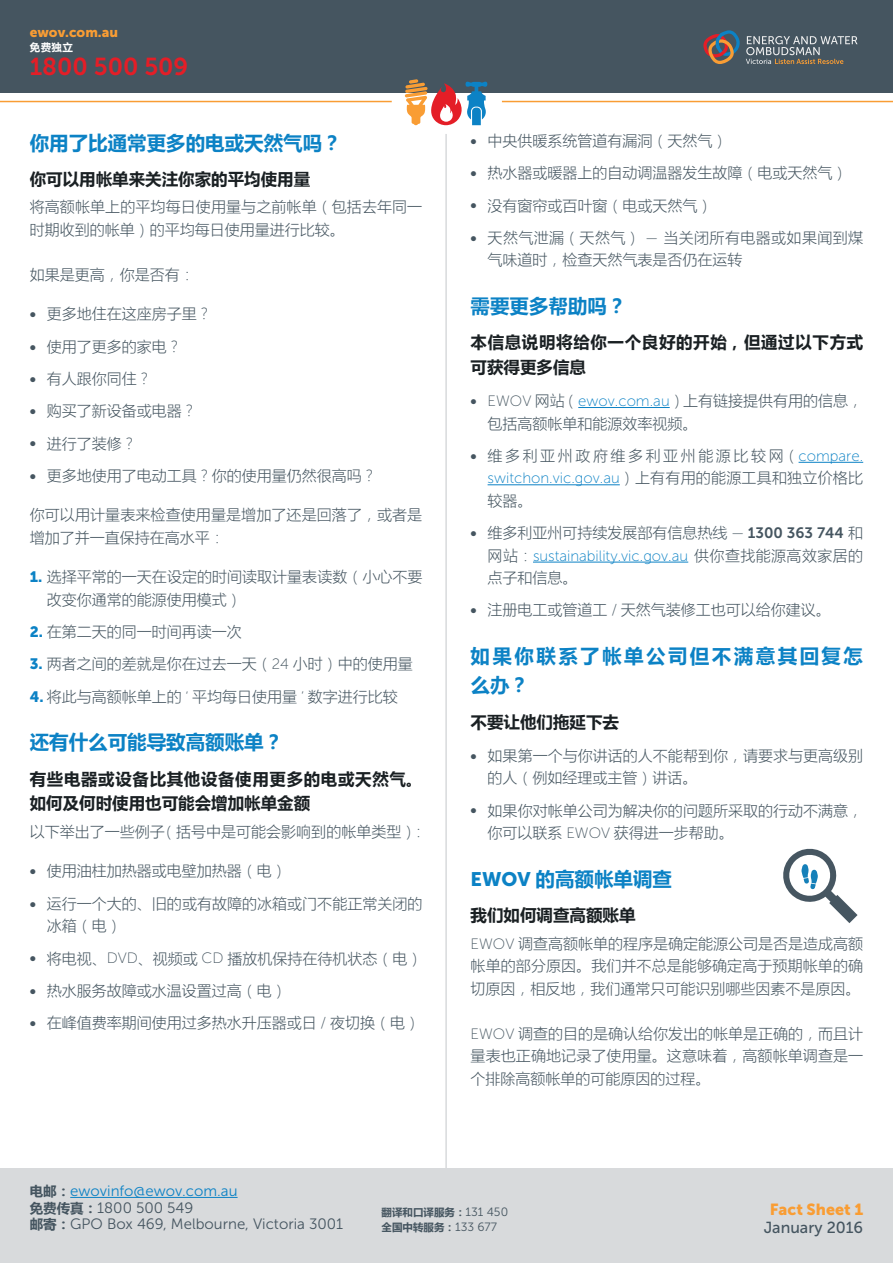
<style>
.page{position:relative;width:893px;height:1263px;background:#fff}
.page>*{position:absolute;margin:0;border:0;box-sizing:border-box;transform-origin:0 0}
.t1{font:24.45px "Museo Sans 700";color:#e41e27}
.Heading_One{font:700 19.5px "Microsoft Ya Hei UI";color:#0c82c5}
.Heading_One-2{font:700 19.5px/29.2px "Microsoft Ya Hei UI";letter-spacing:.125em;color:#0c82c5}
.Heading_Two{font:700 16.5px/24.8px "Microsoft Ya Hei UI";letter-spacing:.04em;color:#1a2023}
.Heading_Two-2{font:700 16.5px "Microsoft Ya Hei UI";color:#1a2023}
.t2{font:16.05px "Museo Sans 500";color:#455560}
.t3{font:16.05px "Museo Sans 900";color:#f99d34}
.t4{font:15px/22.5px "Microsoft Ya Hei UI Light";color:#455560}
.t5{font:15px "Museo Sans 300";color:#455560}
.t6{font:15px/22.5px "Microsoft Ya Hei UI Light";letter-spacing:.025em;color:#455560}
.t7{font:15px "Museo Sans 300";color:#0c82c5}
.t8{font:13.65px "Museo Sans 900";color:#f99d34}
.t9{font:700 10.5px/15.3px "Microsoft Ya Hei UI";color:#455560}
.t10{font:700 10.5px "Microsoft Ya Hei UI";color:#fff}
.s1{font-family:"Museo Sans 700"}
.s2{font-family:"Museo Sans 900";color:#0c82c5}
.s3{font-family:"Museo Sans 100"}
.s4{font-family:"Museo Sans 100";color:#0c82c5}
.s5{font-family:"Museo Sans 900";font-weight:400}
.s6{font-family:"Microsoft Ya Hei UI";font-weight:700;font-size:13.5px;color:#455560}
.s7{font-family:"Microsoft Ya Hei UI";font-weight:700;font-size:13.5px}
.s8{font-family:"Museo Sans 300";font-weight:400;font-size:12px}
</style>
<div class="page">
<div style="left:0;top:1168px;width:893px;height:95px;background:#d8dadc"></div>
<hr style="left:445px;top:134px;width:2px;height:1034px;background:#d8dadc">
<div style="left:0;top:0;width:893px;height:93px;background:#455560"></div>
<hr style="left:0;top:101px;width:392px;height:1px;background:#f99d34">
<hr style="left:502px;top:101px;width:391px;height:1px;background:#f99d34">
<svg style="left:746px;top:36px;width:111px;height:28px"></svg>
<svg style="left:703px;top:30px;width:37px;height:34px"></svg>
<hr style="left:70px;top:1197px;width:168px;height:1px;background:#0c82c5">
<svg style="left:405px;top:79px;width:82px;height:46px"></svg>
<svg style="left:783px;top:848px;width:74px;height:75px"></svg>
<hr style="left:578px;top:407px;width:92px;height:1px;background:#0c82c5">
<hr style="left:799px;top:462px;width:64px;height:1px;background:#0c82c5">
<hr style="left:488px;top:484px;width:132px;height:1px;background:#0c82c5">
<hr style="left:533px;top:562px;width:155px;height:1px;background:#0c82c5">
<p class="t8" style="left:30px;top:24px;width:90px">ewov.com.au</p>
<p class="t10" style="left:30px;top:39px;width:45px">免费独立</p>
<p class="t1" style="left:30px;top:53px;width:160px">1800 500 509</p>
<p class="Heading_One" style="left:30px;top:129px;width:313px">你用了比通常更多的电或天然气吗？</p>
<p class="Heading_Two-2" style="left:30px;top:167px;width:282px">你可以用帐单来关注你家的平均使用量</p>
<p class="t4" style="left:30px;top:195px;width:394px">将高额帐单上的平均每日使用量与之前帐单（包括去年同一时期收到的帐单）的平均每日使用量进行比较。</p>
<p class="t4" style="left:30px;top:263px;width:166px">如果是更高，你是否有：</p>
<p class="t4" style="left:30px;top:302px;width:184px"><span class="s1">•</span> 更多地住在这座房子里？</p>
<p class="t4" style="left:30px;top:335px;width:154px"><span class="s1">•</span> 使用了更多的家电？</p>
<p class="t4" style="left:30px;top:367px;width:124px"><span class="s1">•</span> 有人跟你同住？</p>
<p class="t4" style="left:30px;top:399px;width:169px"><span class="s1">•</span> 购买了新设备或电器？</p>
<p class="t4" style="left:30px;top:431px;width:109px"><span class="s1">•</span> 进行了装修？</p>
<p class="t4" style="left:30px;top:464px;width:349px"><span class="s1">•</span> 更多地使用了电动工具？你的使用量仍然很高吗？</p>
<p class="t4" style="left:30px;top:503px;width:394px">你可以用计量表来检查使用量是增加了还是回落了，或者是增加了并一直保持在高水平：</p>
<p class="t4" style="left:47px;top:565px;width:377px;text-indent:-17px"><span class="s2">1.</span> 选择平常的一天在设定的时间读取计量表读数（小心不要改变你通常的能源使用模式）</p>
<p class="t4" style="left:30px;top:620px;width:214px"><span class="s2">2.</span> 在第二天的同一时间再读一次</p>
<p class="t4" style="left:30px;top:652px;width:384px"><span class="s2">3.</span> 两者之间的差就是你在过去一天（<span class="s3">24</span> 小时）中的使用量</p>
<p class="t4" style="left:30px;top:685px;width:369px"><span class="s2">4.</span> 将此与高额帐单上的 <span class="s3">‘</span> 平均每日使用量 <span class="s3">’</span> 数字进行比较</p>
<p class="Heading_One" style="left:30px;top:729px;width:255px">还有什么可能导致高额账单？</p>
<p class="Heading_Two" style="left:30px;top:766px;width:394px">有些电器或设备比其他设备使用更多的电或天然气。如何及何时使用也可能会增加帐单金额</p>
<p class="t4" style="left:30px;top:820px;width:398px">以下举出了一些例子（括号中是可能会影响到的帐单类型）：</p>
<p class="t4" style="left:30px;top:859px;width:259px"><span class="s1">•</span> 使用油柱加热器或电壁加热器（电）</p>
<p class="t4" style="left:47px;top:892px;width:377px;text-indent:-17px"><span class="s1">•</span> 运行一个大的、旧的或有故障的冰箱或门不能正常关闭的冰箱（电）</p>
<p class="t4" style="left:30px;top:946px;width:394px"><span class="s1">•</span> 将电视、<span class="s3">DVD</span>、视频或 <span class="s3">CD</span> 播放机保持在待机状态（电）</p>
<p class="t4" style="left:30px;top:979px;width:259px"><span class="s1">•</span> 热水服务故障或水温设置过高（电）</p>
<p class="t4" style="left:30px;top:1011px;width:392px"><span class="s1">•</span> 在峰值费率期间使用过多热水升压器或日 <span class="s3">/</span> 夜切换（电）</p>
<p class="t4" style="left:471px;top:129px;width:259px"><span class="s1">•</span> 中央供暖系统管道有漏洞（天然气）</p>
<p class="t4" style="left:471px;top:161px;width:379px"><span class="s1">•</span> 热水器或暖器上的自动调温器发生故障（电或天然气）</p>
<p class="t4" style="left:471px;top:194px;width:244px"><span class="s1">•</span> 没有窗帘或百叶窗（电或天然气）</p>
<p class="t6" style="left:488px;top:226px;width:377px;text-indent:-17px"><span class="s1">•</span> 天然气泄漏（天然气） <span class="s3">—</span> 当关闭所有电器或如果闻到煤气味道时，检查天然气表是否仍在运转</p>
<p class="Heading_One" style="left:471px;top:292px;width:157px">需要更多帮助吗？</p>
<p class="Heading_Two" style="left:471px;top:329px;width:394px">本信息说明将给你一个良好的开始，但通过以下方式可获得更多信息</p>
<p class="t4" style="left:488px;top:389px;width:377px;text-indent:-17px"><span class="s1">•</span> <span class="s3">EWOV</span> 网站（<span class="s4">ewov.com.au</span>）上有链接提供有用的信息，包括高额帐单和能源效率视频。</p>
<p class="t4" style="left:488px;top:444px;width:377px;text-align:justify;text-indent:-17px"><span class="s1">•</span> 维多利亚州政府维多利亚州能源比较网（<span class="s4">compare. switchon.vic.gov.au</span>）上有有用的能源工具和独立价格比较器。</p>
<p class="t4" style="left:488px;top:521px;width:377px;text-align:justify;text-indent:-17px"><span class="s1">•</span> 维多利亚州可持续发展部有信息热线 <span class="s3">—</span> <span class="s1">1300 363 744</span> 和网站：<span class="s4">sustainability.vic.gov.au</span> 供你查找能源高效家居的点子和信息。</p>
<p class="t4" style="left:471px;top:598px;width:362px"><span class="s1">•</span> 注册电工或管道工 <span class="s3">/</span> 天然气装修工也可以给你建议。</p>
<p class="Heading_One-2" style="left:471px;top:641px;width:394px">如果你联系了帐单公司但不满意其回复怎么办？</p>
<p class="Heading_Two-2" style="left:471px;top:710px;width:150px">不要让他们拖延下去</p>
<p class="t4" style="left:488px;top:744px;width:377px;text-indent:-17px"><span class="s1">•</span> 如果第一个与你讲话的人不能帮到你，请要求与更高级别的人（例如经理或主管）讲话。</p>
<p class="t4" style="left:488px;top:798px;width:377px;text-indent:-17px"><span class="s1">•</span> 如果你对帐单公司为解决你的问题所采取的行动不满意，你可以联系 <span class="s3">EWOV</span> 获得进一步帮助。</p>
<p class="Heading_One" style="left:471px;top:865px;width:203px"><span class="s5">EWOV</span> 的高额帐单调查</p>
<p class="Heading_Two-2" style="left:471px;top:903px;width:166px">我们如何调查高额账单</p>
<p class="t4" style="left:471px;top:932px;width:394px;text-align:justify"><span class="s3">EWOV</span> 调查高额帐单的程序是确定能源公司是否是造成高额帐单的部分原因。我们并不总是能够确定高于预期帐单的确切原因，相反地，我们通常只可能识别哪些因素不是原因。</p>
<p class="t4" style="left:471px;top:1022px;width:394px;text-align:justify"><span class="s3">EWOV</span> 调查的目的是确认给你发出的帐单是正确的，而且计量表也正确地记录了使用量。这意味着，高额帐单调查是一个排除高额帐单的可能原因的过程。</p>
<p class="t7" style="left:30px;top:1183px;width:209px"><span class="s6">电邮：</span>ewovinfo@ewov.com.au</p>
<p class="t5" style="left:30px;top:1216px;width:315px"><span class="s7">邮寄：</span>GPO Box 469, Melbourne, Victoria 3001</p>
<p class="t5" style="left:30px;top:1199px;width:165px"><span class="s7">免费传真：</span>1800 500 549</p>
<p class="t9" style="left:382px;top:1204px;width:128px">翻译和口译服务：<span class="s8">131 450</span>全国中转服务：<span class="s8">133 677</span></p>
<p class="t3" style="left:770px;top:1200px;width:95px">Fact Sheet 1</p>
<p class="t2" style="left:764px;top:1218px;width:101px">January 2016</p>
</div>
